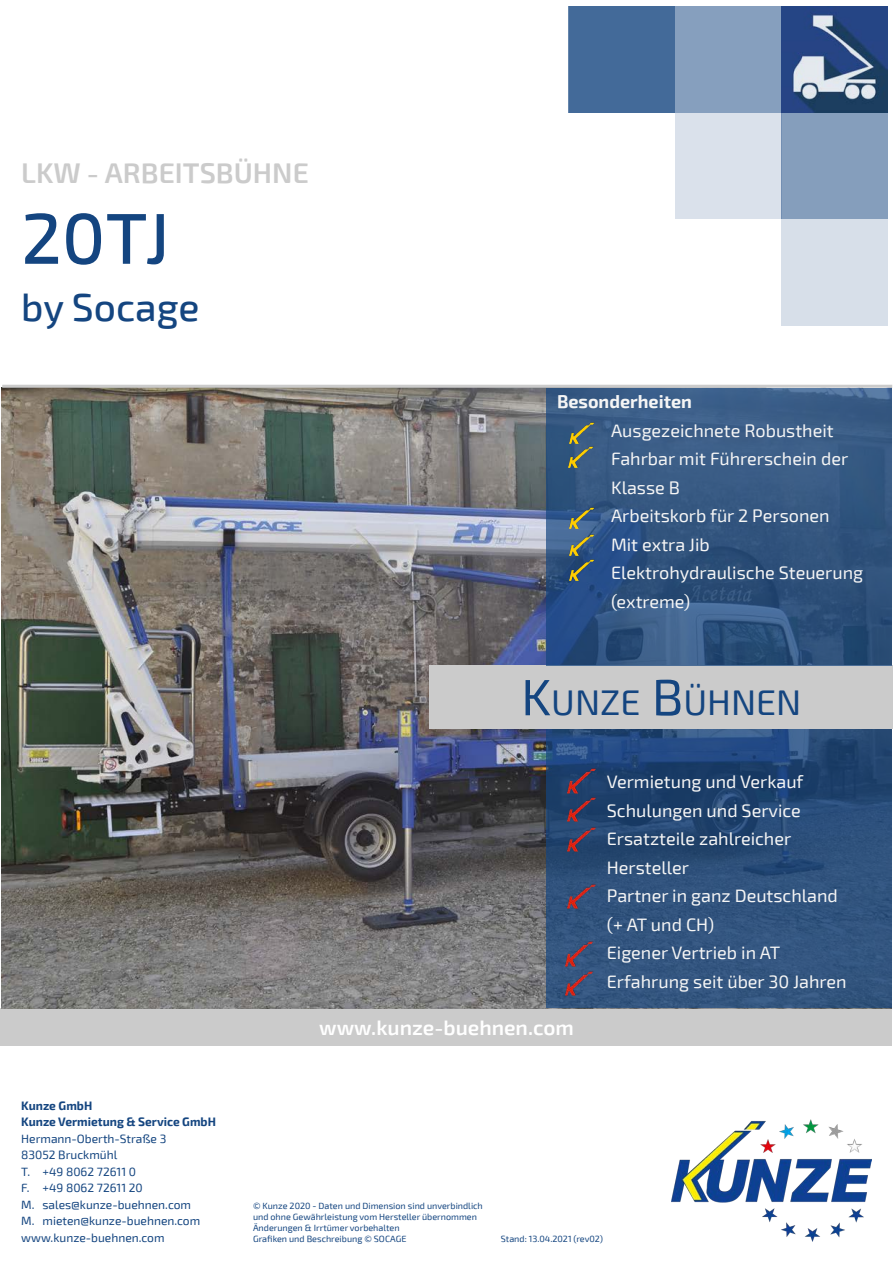
<style>
.page{position:relative;width:893px;height:1263px;background:#fff}
.page>*{position:absolute;margin:0;border:0;box-sizing:border-box;transform-origin:0 0}
.t1{font:500 72px "Exo 2";color:#144580}
.t2{font:500 39px "Exo 2";color:#144580}
.t3{font:35.7px "Exo 2";color:#144580}
.t4{font:600 28.5px "Exo 2";color:#cbcbcb}
.t5{font:600 21px "Exo 2";color:#fff}
.t6{font:18px/28.5px "Exo 2";color:#f5f5f5}
.t7{font:700 18px "Exo 2";color:#f5f5f5}
.t8{font:12px "Exo 2";color:#144580}
.t9{font:700 12px "Exo 2";color:#144580}
.t10{font:9px/10.8px "Exo 2";color:#144580}
.s1{font-size:51px}
</style>
<div class="page">
<div style="left:1px;top:1008px;width:891px;height:38px;background:#cbcbcb"></div>
<div style="left:675px;top:6px;width:106px;height:213px;background:#dae1eb"></div>
<div style="left:781px;top:7px;width:107px;height:319px;background:#d7dfe9"></div>
<div style="left:781px;top:113px;width:107px;height:106px;background:#859ebc"></div>
<svg style="left:569px;top:6px;width:319px;height:107px;background:#6484ab"></svg>
<img style="left:781px;top:6px;width:106px;height:107px">
<img style="left:1px;top:388px;width:545px;height:620px">
<hr style="left:2px;top:385px;width:890px;height:3px;background:#cbcbcb">
<div style="left:429px;top:665px;width:464px;height:64px;background:#cbcbcb"></div>
<svg style="left:546px;top:388px;width:346px;height:277px;background:#335681"></svg>
<svg style="left:546px;top:729px;width:346px;height:279px;background:#2a4d79"></svg>
<img style="left:570px;top:423px;width:26px;height:22px">
<img style="left:570px;top:559px;width:26px;height:22px">
<img style="left:570px;top:535px;width:26px;height:22px">
<img style="left:570px;top:507px;width:26px;height:22px">
<img style="left:569px;top:447px;width:25px;height:22px">
<img style="left:568px;top:769px;width:30px;height:25px">
<img style="left:568px;top:797px;width:30px;height:26px">
<img style="left:568px;top:827px;width:30px;height:26px">
<img style="left:568px;top:884px;width:30px;height:26px">
<img style="left:565px;top:941px;width:31px;height:26px">
<img style="left:565px;top:971px;width:31px;height:26px">
<img style="left:672px;top:1119px;width:200px;height:123px">
<p class="t4" style="left:21px;top:156px;width:289px">LKW - ARBEITSBÜHNE</p>
<p class="t1" style="left:21px;top:196px;width:150px">20TJ</p>
<p class="t2" style="left:21px;top:285px;width:180px">by Socage</p>
<p class="t9" style="left:21px;top:1098px;width:73px">Kunze GmbH</p>
<p class="t9" style="left:21px;top:1115px;width:196px">Kunze Vermietung &amp; Service GmbH</p>
<p class="t8" style="left:21px;top:1131px;width:147px">Hermann-Oberth-Straße 3</p>
<p class="t8" style="left:21px;top:1148px;width:98px">83052 Bruckmühl</p>
<p class="t8" style="left:21px;top:1164px;width:116px">T. +49 8062 72611 0</p>
<p class="t8" style="left:21px;top:1181px;width:123px">F. +49 8062 72611 20</p>
<p class="t8" style="left:21px;top:1197px;width:171px">M. sales@kunze-buehnen.com</p>
<p class="t8" style="left:21px;top:1214px;width:180px">M. mieten@kunze-buehnen.com</p>
<p class="t8" style="left:21px;top:1230px;width:145px">www.kunze-buehnen.com</p>
<p class="t7" style="left:557px;top:391px;width:136px">Besonderheiten</p>
<p class="t6" style="left:611px;top:416px;width:224px">Ausgezeichnete Robustheit</p>
<p class="t6" style="left:611px;top:445px;width:239px">Fahrbar mit Führerschein der</p>
<p class="t6" style="left:611px;top:473px;width:70px">Klasse B</p>
<p class="t6" style="left:611px;top:502px;width:220px">Arbeitskorb für 2 Personen</p>
<p class="t6" style="left:611px;top:530px;width:100px">Mit extra Jib</p>
<p class="t6" style="left:611px;top:559px;width:254px">Elektrohydraulische Steuerung</p>
<p class="t6" style="left:611px;top:587px;width:81px">(extreme)</p>
<p class="t3" style="left:521px;top:682px;width:282px"><span class="s1">K</span>UNZE <span class="s1">B</span>ÜHNEN</p>
<p class="t5" style="left:319px;top:1015px;width:256px">www.kunze-buehnen.com</p>
<p class="t6" style="left:607px;top:768px;width:198px">Vermietung und Verkauf</p>
<p class="t6" style="left:607px;top:797px;width:196px">Schulungen und Service</p>
<p class="t6" style="left:607px;top:825px;width:186px">Ersatzteile zahlreicher<br>Hersteller</p>
<p class="t6" style="left:607px;top:882px;width:233px">Partner in ganz Deutschland (+ AT und CH)</p>
<p class="t6" style="left:607px;top:939px;width:175px">Eigener Vertrieb in AT</p>
<p class="t6" style="left:607px;top:968px;width:241px">Erfahrung seit über 30 Jahren</p>
<p class="t10" style="left:253px;top:1201px;width:231px">© Kunze 2020 - Daten und Dimension sind unverbindlich und ohne Gewährleistung vom Hersteller übernommen</p>
<p class="t10" style="left:253px;top:1222px;width:148px">Änderungen &amp; Irrtümer vorbehalten</p>
<p class="t10" style="left:253px;top:1233px;width:155px">Grafiken und Beschreibung © SOCAGE</p>
<p class="t10" style="left:501px;top:1233px;width:103px">Stand: 13.04.2021 (rev02)</p>
</div>
